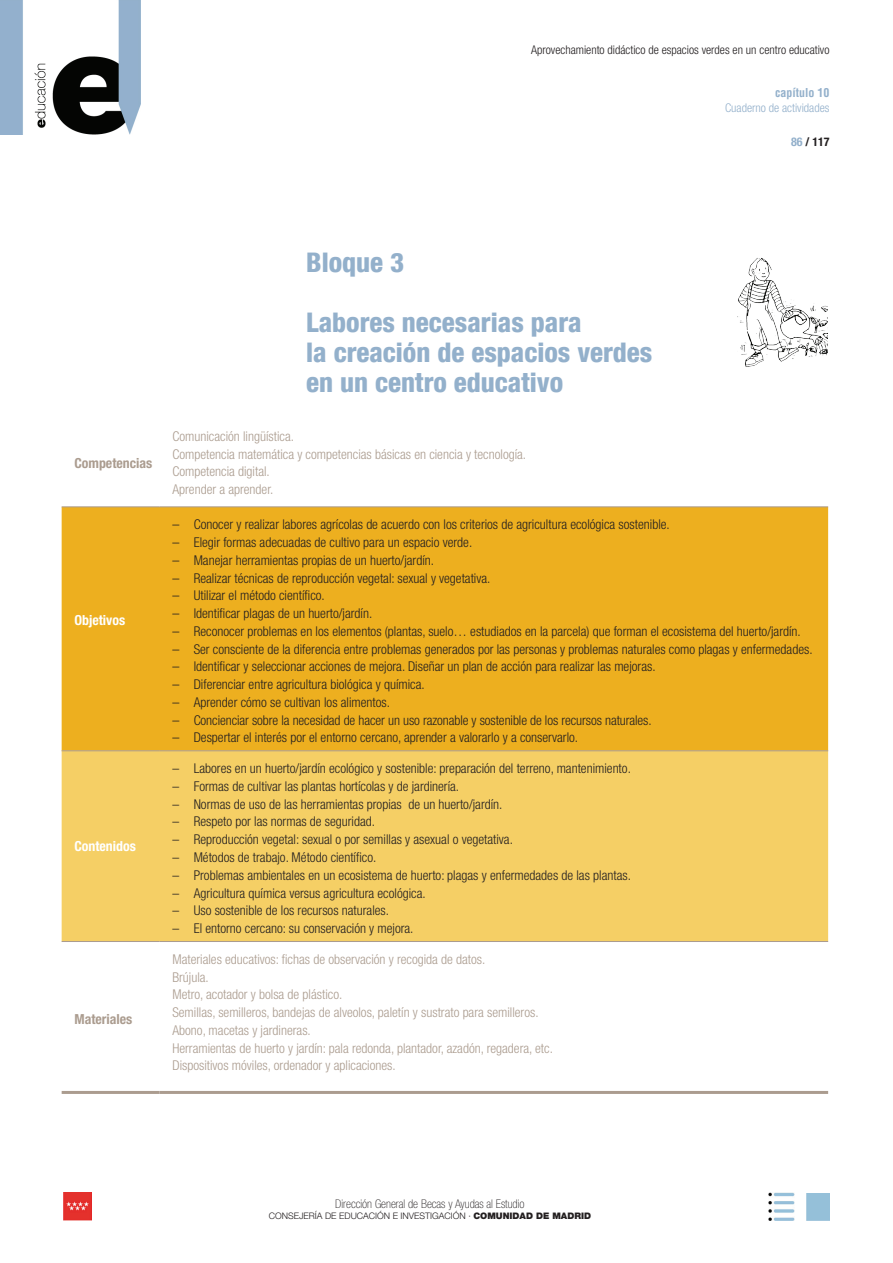
<style>
.page{position:relative;width:893px;height:1263px;background:#fff}
.page>*{position:absolute;margin:0;border:0;box-sizing:border-box;transform-origin:0 0}
.t1{font:800 condensed 27px/30px "Helvetica Neue LT Com";color:#93b0cb}
.t2{font:700 condensed 13.8px "Helvetica Neue LT Std";color:#ab9c8f}
.t3{font:700 condensed 13.8px "Helvetica Neue LT Std";color:#fff}
.t4{font:300 condensed 13.5px "Helvetica Neue LT Std";color:#231f20}
.t5{font:300 condensed 13.5px/17.7px "Helvetica Neue LT Std";color:#ab9c8f}
.t6{font:300 condensed 12px "Helvetica Neue LT Com";color:#231f20}
.t7{font:100 condensed 12px "Helvetica Neue LT Std";color:#231f20}
.t8{font:300 condensed 12px "Helvetica Neue LT Com";color:#93b0cb}
.t9{font:700 condensed 12px "Helvetica LT Std";color:#93b0cb}
.t10{font:700 condensed 12px "Helvetica Neue LT Std";color:#231f20}
.t11{font:300 9px "Helvetica Neue LT Std";color:#231f20}
.s1{color:#93b0cb}
.s2{font-size:13.8px}
.s3{font-weight:900}
</style>
<div class="page">
<img style="left:0;top:0;width:140px;height:134px">
<img style="left:64px;top:1193px;width:27px;height:27px">
<img style="left:769px;top:1193px;width:25px;height:27px">
<img style="left:806px;top:1193px;width:23px;height:27px">
<img style="left:738px;top:258px;width:90px;height:109px">
<div style="left:62px;top:507px;width:766px;height:243px;background:#edaf1f"></div>
<div style="left:62px;top:751px;width:766px;height:190px;background:#f5cf65"></div>
<hr style="left:62px;top:1091px;width:98px;height:3px;background:#ab9c8f">
<hr style="left:160px;top:1091px;width:668px;height:3px;background:#ab9c8f">
<hr style="left:62px;top:750px;width:98px;height:1px;background:#ab9c8f">
<hr style="left:160px;top:750px;width:668px;height:1px;background:#ab9c8f">
<hr style="left:62px;top:941px;width:98px;height:1px;background:#ab9c8f">
<hr style="left:160px;top:941px;width:668px;height:1px;background:#ab9c8f">
<hr style="left:62px;top:506px;width:98px;height:1px;background:#ab9c8f">
<hr style="left:160px;top:506px;width:668px;height:1px;background:#ab9c8f">
<p class="t6" style="left:531px;top:43px;width:300px">Aprovechamiento didáctico de espacios verdes en un centro educativo</p>
<p class="t9" style="left:775px;top:85px;width:56px">capítulo 10</p>
<p class="t8" style="left:725px;top:101px;width:106px">Cuaderno de actividades</p>
<p class="t10" style="left:791px;top:134px;width:40px"><span class="s1">86</span> / 117</p>
<p class="t2" style="left:74px;top:454px;width:80px">Competencias</p>
<p class="t3" style="left:74px;top:611px;width:52px">Objetivos</p>
<p class="t3" style="left:74px;top:838px;width:63px">Contenidos</p>
<p class="t2" style="left:74px;top:1011px;width:60px">Materiales</p>
<h1 class="t1" style="left:306px;top:247px;width:100px">Bloque 3</h1>
<h1 class="t1" style="left:306px;top:307px;width:348px">Labores necesarias para<br>la creación de espacios verdes en un centro educativo</h1>
<p class="t5" style="left:172px;top:427px;width:355px">Comunicación lingüística.<br>Competencia matemática y competencias básicas en ciencia y tecnología.<br>Competencia digital.<br>Aprender a aprender.</p>
<p class="t4" style="left:172px;top:517px;width:499px"><span class="s2">–</span> Conocer y realizar labores agrícolas de acuerdo con los criterios de agricultura ecológica sostenible.</p>
<p class="t4" style="left:172px;top:534px;width:301px"><span class="s2">–</span> Elegir formas adecuadas de cultivo para un espacio verde.</p>
<p class="t4" style="left:172px;top:552px;width:263px"><span class="s2">–</span> Manejar herramientas propias de un huerto/jardín.</p>
<p class="t4" style="left:172px;top:570px;width:320px"><span class="s2">–</span> Realizar técnicas de reproducción vegetal: sexual y vegetativa.</p>
<p class="t4" style="left:172px;top:588px;width:154px"><span class="s2">–</span> Utilizar el método científico.</p>
<p class="t4" style="left:172px;top:605px;width:201px"><span class="s2">–</span> Identificar plagas de un huerto/jardín.</p>
<p class="t4" style="left:172px;top:623px;width:630px"><span class="s2">–</span> Reconocer problemas en los elementos (plantas, suelo… estudiados en la parcela) que forman el ecosistema del huerto/jardín.</p>
<p class="t4" style="left:172px;top:641px;width:642px"><span class="s2">–</span> Ser consciente de la diferencia entre problemas generados por las personas y problemas naturales como plagas y enfermedades.</p>
<p class="t4" style="left:172px;top:659px;width:485px"><span class="s2">–</span> Identificar y seleccionar acciones de mejora. Diseñar un plan de acción para realizar las mejoras.</p>
<p class="t4" style="left:172px;top:676px;width:254px"><span class="s2">–</span> Diferenciar entre agricultura biológica y química.</p>
<p class="t4" style="left:172px;top:694px;width:219px"><span class="s2">–</span> Aprender cómo se cultivan los alimentos.</p>
<p class="t4" style="left:172px;top:712px;width:481px"><span class="s2">–</span> Concienciar sobre la necesidad de hacer un uso razonable y sostenible de los recursos naturales.</p>
<p class="t4" style="left:172px;top:730px;width:407px"><span class="s2">–</span> Despertar el interés por el entorno cercano, aprender a valorarlo y a conservarlo.</p>
<p class="t4" style="left:172px;top:761px;width:460px">– Labores en un huerto/jardín ecológico y sostenible: preparación del terreno, mantenimiento.</p>
<p class="t4" style="left:172px;top:778px;width:288px">– Formas de cultivar las plantas hortícolas y de jardinería.</p>
<p class="t4" style="left:172px;top:796px;width:332px">– Normas de uso de las herramientas propias de un huerto/jardín.</p>
<p class="t4" style="left:172px;top:814px;width:204px">– Respeto por las normas de seguridad.</p>
<p class="t4" style="left:172px;top:832px;width:342px">– Reproducción vegetal: sexual o por semillas y asexual o vegetativa.</p>
<p class="t4" style="left:172px;top:849px;width:205px">– Métodos de trabajo. Método científico.</p>
<p class="t4" style="left:172px;top:867px;width:460px">– Problemas ambientales en un ecosistema de huerto: plagas y enfermedades de las plantas.</p>
<p class="t4" style="left:172px;top:885px;width:255px">– Agricultura química versus agricultura ecológica.</p>
<p class="t4" style="left:172px;top:903px;width:218px">– Uso sostenible de los recursos naturales.</p>
<p class="t4" style="left:172px;top:920px;width:243px">– El entorno cercano: su conservación y mejora.</p>
<p class="t5" style="left:172px;top:950px;width:382px">Materiales educativos: fichas de observación y recogida de datos.<br>Brújula.<br>Metro, acotador y bolsa de plástico.<br>Semillas, semilleros, bandejas de alveolos, paletín y sustrato para semilleros.<br>Abono, macetas y jardineras.<br>Herramientas de huerto y jardín: pala redonda, plantador, azadón, regadera, etc.<br>Dispositivos móviles, ordenador y aplicaciones.</p>
<p class="t7" style="left:335px;top:1197px;width:191px">Dirección General de Becas y Ayudas al Estudio</p>
<p class="t11" style="left:269px;top:1210px;width:324px">CONSEJERÍA DE EDUCACIÓN E INVESTIGACIÓN · <span class="s3">COMUNIDAD DE MADRID</span></p>
</div>
